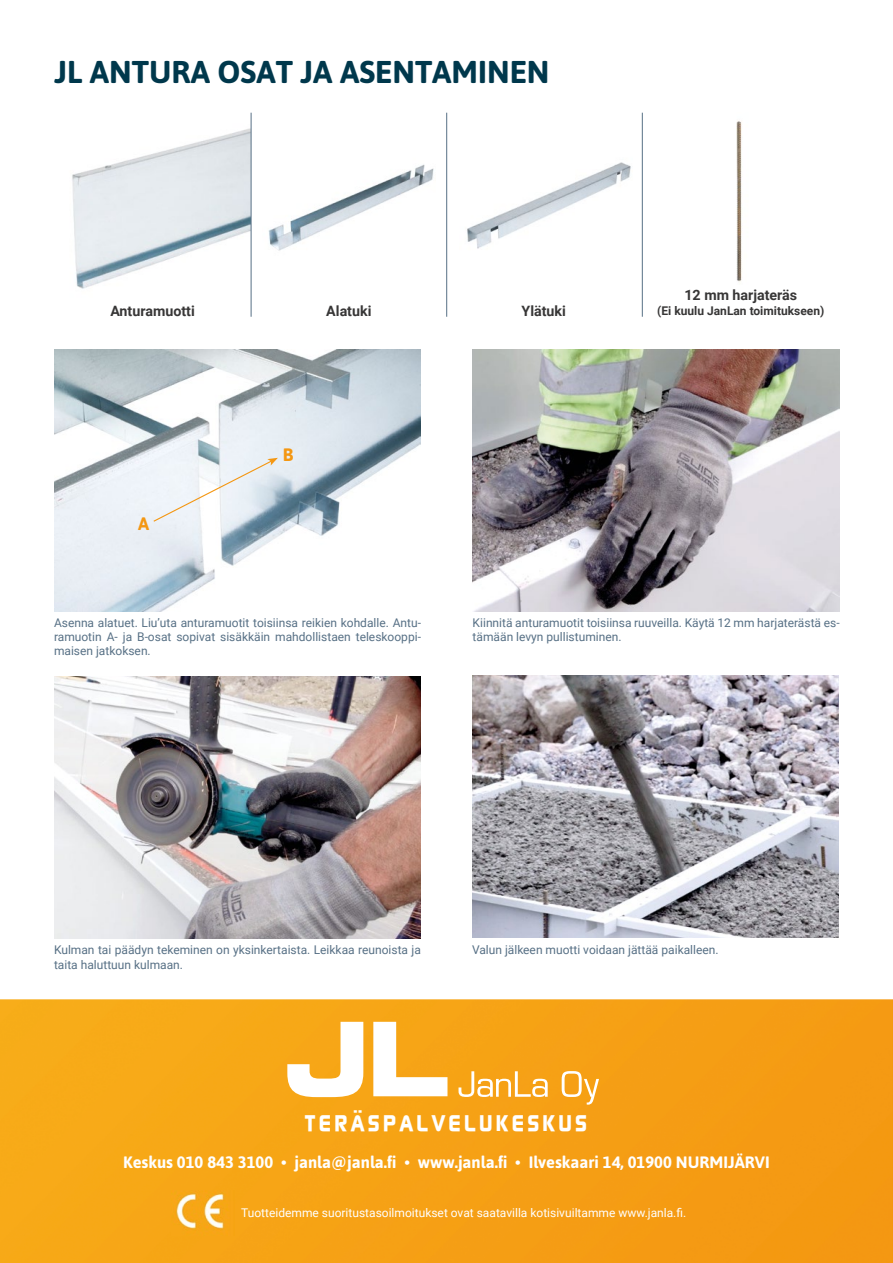
<style>
.page{position:relative;width:893px;height:1263px;background:#fff}
.page>*{position:absolute;margin:0;border:0;box-sizing:border-box;transform-origin:0 0}
.t1{font:700 31.5px "Asap";color:#00384c}
.t2{font:700 22.5px "Continuum";letter-spacing:.15em;color:#fff}
.t3{font:700 18px "Asap";color:#f49712}
.t4{font:700 16.5px "Asap";color:#fff}
.t5{font:700 14.25px "Roboto";color:#373636}
.t6{font:12px/14.4px "Roboto";color:#577085}
.t7{font:12px "Roboto";color:#fff}
.t8{font:700 12px "Roboto";color:#373636}
</style>
<div class="page">
<img style="left:268px;top:164px;width:166px;height:87px">
<img style="left:72px;top:128px;width:178px;height:161px">
<img style="left:467px;top:162px;width:164px;height:87px">
<img style="left:0;top:999px;width:893px;height:264px">
<svg style="left:287px;top:1022px;width:76px;height:75px"></svg>
<svg style="left:373px;top:1022px;width:74px;height:74px"></svg>
<svg style="left:458px;top:1071px;width:90px;height:26px"></svg>
<svg style="left:562px;top:1071px;width:37px;height:34px"></svg>
<img style="left:171px;top:1190px;width:64px;height:45px">
<hr style="left:251px;top:113px;width:1px;height:204px;background:#577085">
<hr style="left:446px;top:113px;width:1px;height:204px;background:#577085">
<hr style="left:642px;top:113px;width:1px;height:204px;background:#577085">
<img style="left:472px;top:349px;width:368px;height:262px">
<img style="left:472px;top:675px;width:367px;height:263px">
<img style="left:54px;top:676px;width:367px;height:263px">
<img style="left:736px;top:121px;width:6px;height:161px">
<img style="left:54px;top:349px;width:367px;height:262px">
<svg style="left:152px;top:458px;width:126px;height:65px"></svg>
<h1 class="t1" style="left:54px;top:54px;width:497px">JL ANTURA OSAT JA ASENTAMINEN</h1>
<p class="t5" style="left:110px;top:300px;width:86px">Anturamuotti</p>
<p class="t5" style="left:326px;top:300px;width:47px">Alatuki</p>
<p class="t5" style="left:522px;top:300px;width:46px">Ylätuki</p>
<h3 class="t3" style="left:138px;top:513px;width:13px">A</h3>
<h3 class="t3" style="left:283px;top:444px;width:12px">B</h3>
<p class="t5" style="left:684px;top:285px;width:114px">12 mm harjateräs</p>
<p class="t8" style="left:657px;top:302px;width:169px">(Ei kuulu JanLan toimitukseen)</p>
<p class="t6" style="left:54px;top:615px;width:368px;text-align:justify">Asenna alatuet. Liu’uta anturamuotit toisiinsa reikien kohdalle. Antu&shy;ramuotin A- ja B-osat sopivat sisäkkäin mahdollistaen teleskooppi&shy;maisen jatkoksen.</p>
<p class="t6" style="left:473px;top:615px;width:368px">Kiinnitä anturamuotit toisiinsa ruuveilla. Käytä 12 mm harjaterästä es&shy;tämään levyn pullistuminen.</p>
<p class="t6" style="left:54px;top:942px;width:368px">Kulman tai päädyn tekeminen on yksinkertaista. Leikkaa reunoista ja taita haluttuun kulmaan.</p>
<p class="t6" style="left:472px;top:942px;width:248px">Valun jälkeen muotti voidaan jättää paikalleen.</p>
<h2 class="t2" style="left:305px;top:1108px;width:284px">TERÄSPALVELUKESKUS</h2>
<h3 class="t4" style="left:123px;top:1152px;width:648px">Keskus 010 843 3100 • janla@janla.fi • www.janla.fi • Ilveskaari 14, 01900 NURMIJÄRVI</h3>
<p class="t7" style="left:241px;top:1204px;width:446px">Tuotteidemme suoritustasoilmoitukset ovat saatavilla kotisivuiltamme www.janla.fi.</p>
</div>
